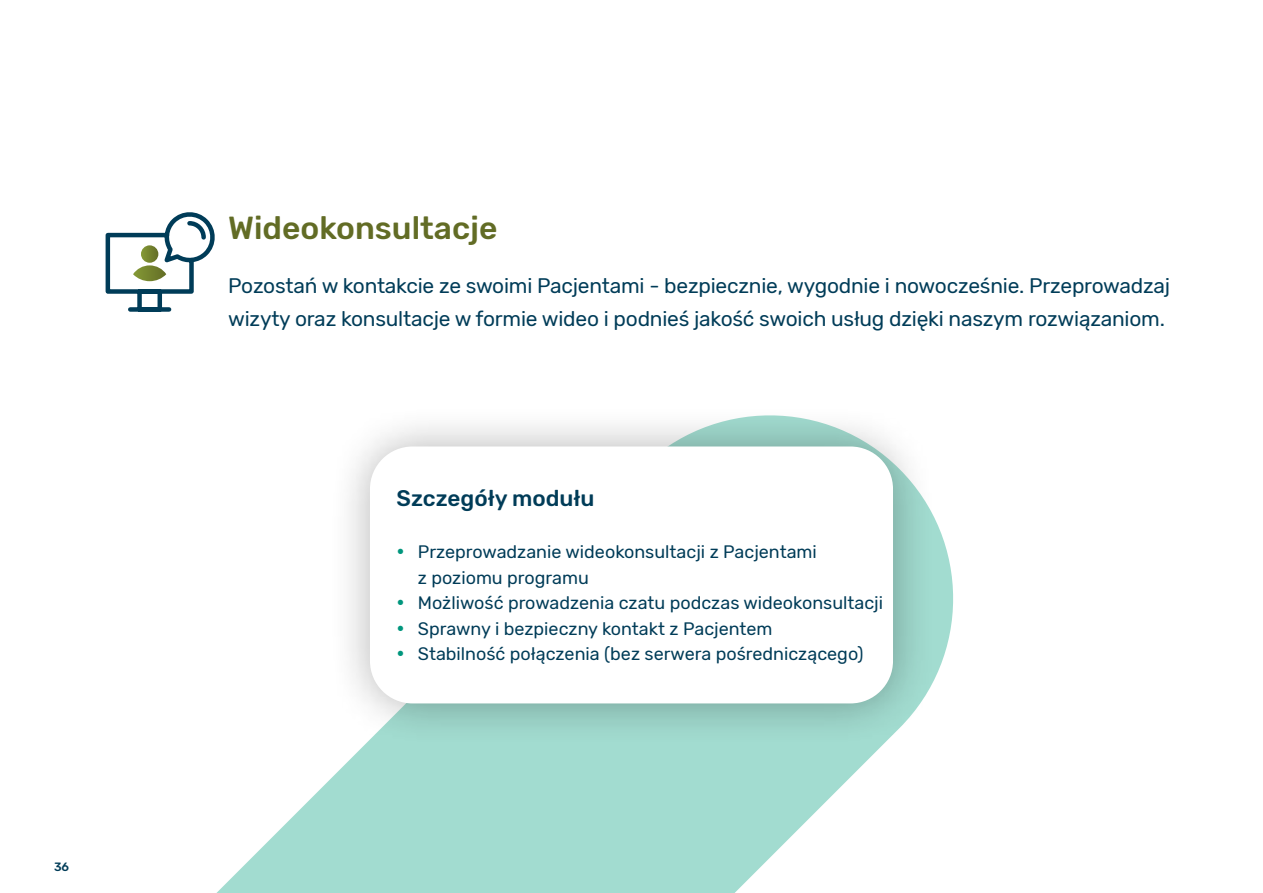
<style>
.page{position:relative;width:1263px;height:893px;background:#fff}
.page>*{position:absolute;margin:0;border:0;box-sizing:border-box;transform-origin:0 0}
.t1{font:500 31.8px "Rubik";color:#626c25}
.t2{font:500 22.5px "Rubik";color:#003c58}
.t3{font:21px/33px "Rubik";letter-spacing:-.01em;color:#003c58}
.t4{font:18px/25.5px "Rubik";color:#003c58}
.t5{font:500 12px "Rubik";color:#003c58}
.s1{color:#00967d}
</style>
<div class="page">
<svg style="left:216px;top:521px;width:737px;height:372px;fill:#a2dcd0"></svg>
<div style="left:327px;top:403px;width:609px;height:344px;background:#000;opacity:.3"></div>
<div style="left:370px;top:446px;width:523px;height:257px;background:#fff;border-radius:43px"></div>
<svg style="left:105px;top:212px;width:110px;height:100px"></svg>
<p class="t5" style="left:54px;top:860px;width:17px">36</p>
<h1 class="t1" style="left:228px;top:210px;width:271px">Wideokonsultacje</h1>
<p class="t3" style="left:228px;top:270px;width:943px">Pozostań w kontakcie ze swoimi Pacjentami - bezpiecznie, wygodnie i nowocześnie. Przeprowadzaj wizyty oraz konsultacje w formie wideo i podnieś jakość swoich usług dzięki naszym rozwiązaniom.</p>
<p class="t2" style="left:396px;top:485px;width:199px">Szczegóły modułu</p>
<p class="t4" style="left:418px;top:540px;width:401px;text-indent:-21px"><span class="s1">•</span> Przeprowadzanie wideokonsultacji z Pacjentami z poziomu programu</p>
<p class="t4" style="left:397px;top:591px;width:488px"><span class="s1">•</span> Możliwość prowadzenia czatu podczas wideokonsultacji</p>
<p class="t4" style="left:397px;top:616px;width:377px"><span class="s1">•</span> Sprawny i bezpieczny kontakt z Pacjentem</p>
<p class="t4" style="left:397px;top:642px;width:468px"><span class="s1">•</span> Stabilność połączenia (bez serwera pośredniczącego)</p>
</div>
